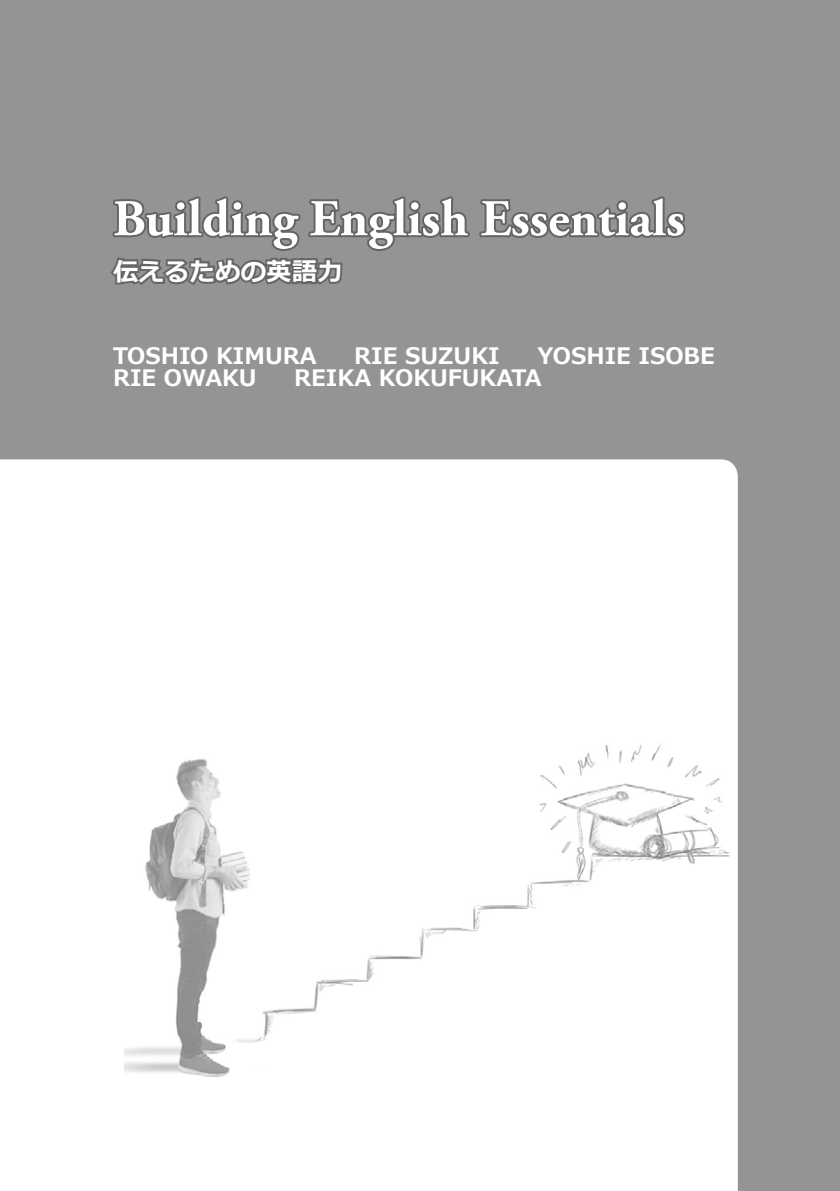
<style>
.page{position:relative;width:840px;height:1191px;background:#fff}
.page>*{position:absolute;margin:0;border:0;box-sizing:border-box;transform-origin:0 0}
.t1{font:700 51.4px "Adobe Garamond Pro";color:#fff}
.t2{font:700 25.6px "Meiryo";color:#fff}
.t3{font:700 22.6px "Meiryo";color:#fff}
</style>
<div class="page">
<div style="left:0;top:0;width:839px;height:1191px;background:#949495"></div>
<div style="left:0;top:459px;width:737px;height:732px;background:#fff"></div>
<img style="left:125px;top:580px;width:608px;height:521px">
<svg style="left:479px;top:196px;width:207px;height:42px"></svg>
<svg style="left:110px;top:196px;width:358px;height:89px"></svg>
<h1 class="t1" style="left:113px;top:189px;width:573px">Building English Essentials</h1>
<p class="t2" style="left:113px;top:254px;width:231px">伝えるための英語力</p>
<p class="t3" style="left:113px;top:339px;width:205px">TOSHIO KIMURA</p>
<p class="t3" style="left:354px;top:339px;width:147px">RIE SUZUKI</p>
<p class="t3" style="left:537px;top:339px;width:179px">YOSHIE ISOBE</p>
<p class="t3" style="left:113px;top:362px;width:145px">RIE OWAKU</p>
<p class="t3" style="left:294px;top:362px;width:249px">REIKA KOKUFUKATA</p>
</div>
